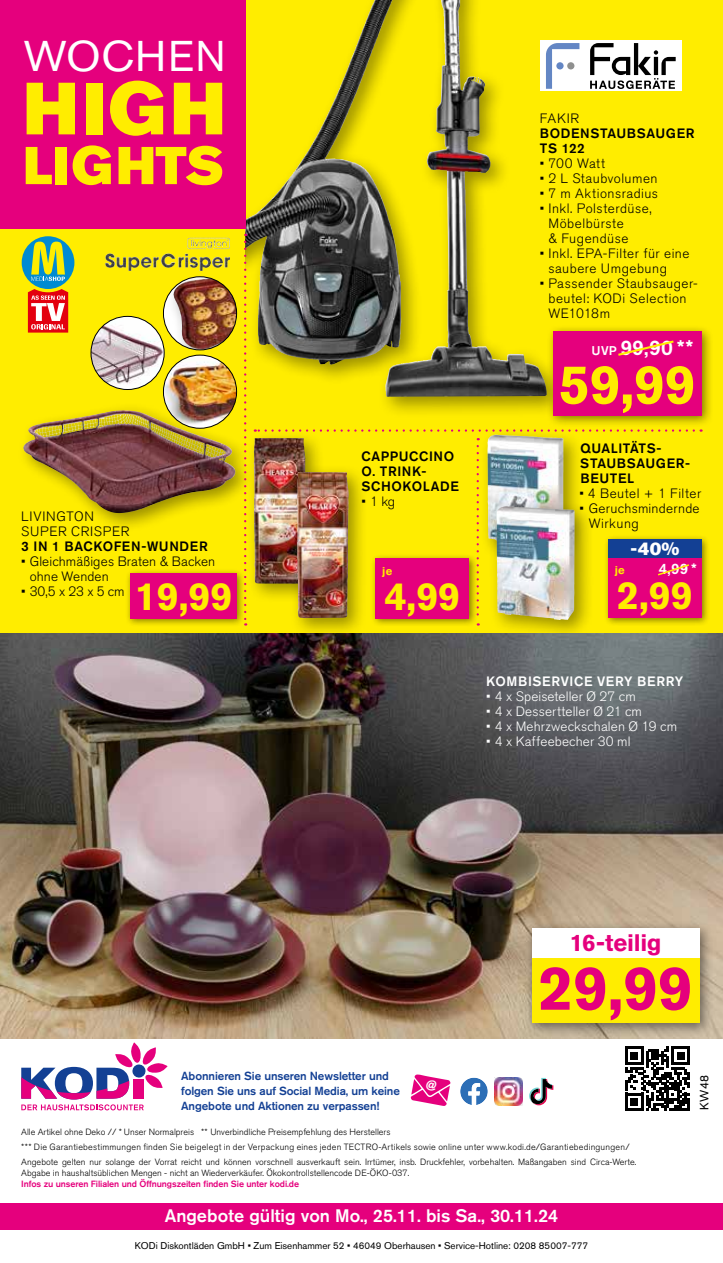
<style>
.page{position:relative;width:723px;height:1263px;background:#fff}
.page>*{position:absolute;margin:0;border:0;box-sizing:border-box;transform-origin:0 0}
.t1{font:73.2px "Akzidenz Grotesk BE Super";color:#ffed00}
.t2{font:700 61.65px "Akzidenz Grotesk BE";color:#e5007d}
.t3{font:700 54.6px "Akzidenz Grotesk BE";color:#ffed00}
.t4{font:52.65px "Akzidenz Grotesk BE Super";letter-spacing:.02em;color:#ffed00}
.t5{font:42.6px "Akzidenz Grotesk BE";letter-spacing:.02em;color:#fff}
.t6{font:700 39px "Akzidenz Grotesk BE";color:#ffed00}
.t7{font:700 23.7px "Akzidenz Grotesk BE";letter-spacing:-.01em;color:#e5007d}
.t8{font:500 21px "Akzidenz Grotesk BE";color:#fff}
.t9{font:500 18px "Akzidenz Grotesk BE";color:#fff}
.t10{font:18px "Akzidenz Grotesk BE Super";color:#fff}
.t11{font:500 15px "Akzidenz Grotesk BE";color:#fff}
.t12{font:300 13.5px/15px "Akzidenz Grotesk BE";letter-spacing:.035em;color:#000}
.t13{font:500 13.5px/15px "Akzidenz Grotesk BE";letter-spacing:.045em;color:#000}
.t14{font:300 13.5px "Akzidenz Grotesk BE";letter-spacing:.01em;color:#fff}
.t15{font:300 13.5px/15px "Akzidenz Grotesk BE";letter-spacing:.01em;color:#000}
.t16{font:300 13.5px/15px "Akzidenz Grotesk BE";letter-spacing:.055em;color:#000}
.t17{font:500 13.5px "Akzidenz Grotesk BE";letter-spacing:.045em;color:#fff}
.t18{font:12px "Akzidenz Grotesk BE";color:#000}
.t19{font:500 11.7px/15px "Akzidenz Grotesk BE";letter-spacing:-.01em;color:#134094}
.t20{font:700 11.25px "Akzidenz Grotesk BE";color:#ffed00}
.t21{font:9.75px "Akzidenz Grotesk BE";color:#000}
.t22{font:300 9px/11.2px "Akzidenz Grotesk BE";color:#000}
.t23{font:300 9px/15px "Akzidenz Grotesk BE";letter-spacing:.02em;color:#000}
.t24{font:500 9px "Akzidenz Grotesk BE";letter-spacing:-.01em;color:#e5007d}
.s1{font-size:12.6px}
.s2{font-family:"Akzidenz Grotesk BE";font-weight:700}
</style>
<div class="page">
<div style="left:0;top:0;width:723px;height:633px;background:#ffed00"></div>
<svg style="left:477px;top:446px;width:2px;height:180px"></svg>
<div style="left:245px;top:0;width:322px;height:418px;background:#000;opacity:.4"></div>
<img style="left:385px;top:0;width:162px;height:397px">
<div style="left:0;top:0;width:245px;height:228px;background:#e5007d"></div>
<div style="left:540px;top:41px;width:142px;height:50px;background:#fff"></div>
<svg style="left:590px;top:43px;width:86px;height:46px"></svg>
<svg style="left:546px;top:43px;width:33px;height:46px"></svg>
<div style="left:546px;top:325px;width:168px;height:103px;background:#000;opacity:.5"></div>
<div style="left:553px;top:332px;width:149px;height:84px;background:#e5007d"></div>
<svg style="left:618px;top:340px;width:56px;height:16px"></svg>
<div style="left:479px;top:427px;width:104px;height:139px;background:#000;opacity:.4"></div>
<img style="left:487px;top:435px;width:76px;height:111px">
<div style="left:489px;top:498px;width:105px;height:141px;background:#000;opacity:.4"></div>
<img style="left:496px;top:506px;width:78px;height:114px">
<div style="left:603px;top:534px;width:108px;height:93px;background:#000;opacity:.5"></div>
<div style="left:608px;top:539px;width:94px;height:79px;background:#e5007d"></div>
<svg style="left:658px;top:564px;width:31px;height:12px"></svg>
<div style="left:608px;top:539px;width:94px;height:19px;background:#134094"></div>
<div style="left:370px;top:553px;width:108px;height:74px;background:#000;opacity:.5"></div>
<div style="left:376px;top:558px;width:93px;height:60px;background:#e5007d"></div>
<div style="left:246px;top:430px;width:79px;height:174px;background:#000;opacity:.4"></div>
<img style="left:254px;top:438px;width:52px;height:146px">
<div style="left:289px;top:464px;width:80px;height:174px;background:#000;opacity:.4"></div>
<img style="left:297px;top:472px;width:52px;height:146px">
<div style="left:16px;top:403px;width:238px;height:129px;background:#000;opacity:.4"></div>
<img style="left:28px;top:410px;width:98px;height:22px">
<div style="left:22px;top:236px;width:52px;height:53px;background:#008bd2;border-radius:50%"></div>
<svg style="left:31px;top:242px;width:34px;height:39px"></svg>
<svg style="left:28px;top:289px;width:40px;height:44px;background:#ec5653"></svg>
<img style="left:187px;top:238px;width:43px;height:11px">
<img style="left:163px;top:355px;width:74px;height:73px;border-radius:37px">
<div style="left:163px;top:355px;width:74px;height:73px;border:1px solid #000;border-radius:50%"></div>
<div style="left:166px;top:277px;width:71px;height:73px;background:#000;opacity:.4"></div>
<img style="left:173px;top:278px;width:36px;height:28px">
<div style="left:163px;top:276px;width:74px;height:74px;border:1px solid #000;border-radius:50%"></div>
<div style="left:91px;top:316px;width:73px;height:73px;background:#000;opacity:.4"></div>
<img style="left:91px;top:316px;width:73px;height:73px;border-radius:37px">
<div style="left:91px;top:316px;width:73px;height:74px;border:1px solid #000;border-radius:50%"></div>
<img style="left:0;top:633px;width:723px;height:405px">
<div style="left:523px;top:921px;width:191px;height:117px;background:#000;opacity:.5"></div>
<div style="left:531px;top:928px;width:168px;height:95px;background:#ffed00"></div>
<div style="left:531px;top:928px;width:168px;height:30px;background:#fff"></div>
<div style="left:0;top:1203px;width:723px;height:26px;background:#e5007d"></div>
<svg style="left:460px;top:1078px;width:28px;height:27px"></svg>
<img style="left:494px;top:1078px;width:28px;height:27px">
<svg style="left:529px;top:1078px;width:24px;height:27px"></svg>
<svg style="left:21px;top:1042px;width:147px;height:68px"></svg>
<div style="left:134px;top:1079px;width:10px;height:20px;background:#e5007d"></div>
<svg style="left:625px;top:1047px;width:64px;height:64px"></svg>
<div style="left:125px;top:568px;width:121px;height:59px;background:#000;opacity:.5"></div>
<div style="left:130px;top:573px;width:107px;height:45px;background:#e5007d"></div>
<svg style="left:255px;top:429px;width:439px;height:3px"></svg>
<svg style="left:244px;top:242px;width:2px;height:384px"></svg>
<svg style="left:411px;top:1074px;width:39px;height:32px"></svg>
<h3 class="t5" style="left:23px;top:31px;width:204px">WOCHEN</h3>
<h1 class="t1" style="left:23px;top:66px;width:204px">HIGH</h1>
<h3 class="t4" style="left:23px;top:135px;width:202px">LIGHTS</h3>
<p class="t16" style="left:21px;top:509px;width:110px">LIVINGTON<br>SUPER CRISPER</p>
<p class="t13" style="left:21px;top:538px;width:188px">3 IN 1 BACKOFEN-WUNDER</p>
<p class="t15" style="left:30px;top:554px;width:187px;text-indent:-9px">• Gleichmäßiges Braten &amp; Backen ohne Wenden</p>
<p class="t12" style="left:21px;top:584px;width:105px">• 30,5 x 23 x 5 cm</p>
<h3 class="t6" style="left:135px;top:573px;width:99px">19,99</h3>
<p class="t13" style="left:361px;top:448px;width:99px">CAPPUCCINO<br>O. TRINK-<br>SCHOKOLADE</p>
<p class="t12" style="left:361px;top:494px;width:35px">• 1 kg</p>
<p class="t20" style="left:382px;top:564px;width:11px">je</p>
<h3 class="t6" style="left:385px;top:573px;width:77px">4,99</h3>
<p class="t12" style="left:540px;top:111px;width:41px">FAKIR</p>
<p class="t13" style="left:540px;top:126px;width:156px">BODENSTAUBSAUGER<br>TS 122</p>
<p class="t12" style="left:540px;top:156px;width:67px">• 700 Watt</p>
<p class="t12" style="left:540px;top:171px;width:119px">• 2 L Staubvolumen</p>
<p class="t12" style="left:540px;top:186px;width:120px">• 7 m Aktionsradius</p>
<p class="t12" style="left:548px;top:201px;width:105px;text-indent:-9px">• Inkl. Polsterdüse,<br>Möbelbürste<br>&amp; Fugendüse</p>
<p class="t12" style="left:548px;top:246px;width:143px;text-indent:-9px">• Inkl. EPA-Filter für eine saubere Umgebung</p>
<p class="t12" style="left:548px;top:276px;width:151px;text-indent:-9px">• Passender Staubsauger&shy;beutel: KODi Selection<br>WE1018m</p>
<h3 class="t8" style="left:592px;top:335px;width:103px"><span class="s1">UVP</span> 99,90 **</h3>
<h3 class="t3" style="left:559px;top:353px;width:138px">59,99</h3>
<p class="t13" style="left:580px;top:441px;width:111px">QUALITÄTS-<br>STAUBSAUGER-<br>BEUTEL</p>
<p class="t12" style="left:579px;top:486px;width:123px">• 4 Beutel + 1 Filter</p>
<p class="t12" style="left:589px;top:501px;width:112px;text-indent:-9px">• Geruchsmindernde<br>Wirkung</p>
<h3 class="t10" style="left:630px;top:538px;width:50px"><span class="s2">-</span>40%</h3>
<p class="t20" style="left:615px;top:564px;width:11px">je</p>
<p class="t11" style="left:659px;top:560px;width:40px">4,99 *</p>
<h3 class="t6" style="left:617px;top:573px;width:77px">2,99</h3>
<p class="t17" style="left:486px;top:673px;width:198px">KOMBISERVICE VERY BERRY</p>
<p class="t14" style="left:486px;top:688px;width:151px">• 4 x Speiseteller Ø 27 cm</p>
<p class="t14" style="left:486px;top:703px;width:157px">• 4 x Dessertteller Ø 21 cm</p>
<p class="t14" style="left:486px;top:718px;width:192px">• 4 x Mehrzweckschalen Ø 19 cm</p>
<p class="t14" style="left:486px;top:733px;width:146px">• 4 x Kaffeebecher 30 ml</p>
<p class="t19" style="left:181px;top:1068px;width:220px">Abonnieren Sie unseren Newsletter und folgen Sie uns auf Social Media, um keine<br>Angebote und Aktionen zu verpassen!</p>
<h3 class="t7" style="left:570px;top:929px;width:93px">16-teilig</h3>
<h2 class="t2" style="left:539px;top:952px;width:155px">29,99</h2>
<p class="t18" style="left:697px;top:1110px;width:37px;rotate:-90deg">KW48</p>
<p class="t23" style="left:21px;top:1124px;width:610px">Alle Artikel ohne Deko // * Unser Normalpreis ** Unverbindliche Preisempfehlung des Herstellers<br>*** Die Garantiebestimmungen finden Sie beigelegt in der Verpackung eines jeden TECTRO-Artikels sowie online unter www.kodi.de/Garantiebedingungen/</p>
<p class="t22" style="left:21px;top:1156px;width:616px">Angebote gelten nur solange der Vorrat reicht und können vorschnell ausverkauft sein. Irrtümer, insb. Druckfehler, vorbehalten. Maßangaben sind Circa-Werte.<br>Abgabe in haushaltsüblichen Mengen - nicht an Wiederverkäufer. Ökokontrollstellencode DE-ÖKO-037.</p>
<p class="t24" style="left:21px;top:1179px;width:279px">Infos zu unseren Filialen und Öffnungszeiten finden Sie unter kodi.de</p>
<h3 class="t9" style="left:165px;top:1205px;width:395px">Angebote gültig von Mo., 25.11. bis Sa., 30.11.24</h3>
<p class="t21" style="left:135px;top:1240px;width:455px">KODi Diskontläden GmbH • Zum Eisenhammer 52 • 46049 Oberhausen • Service-Hotline: 0208 85007-777</p>
</div>
